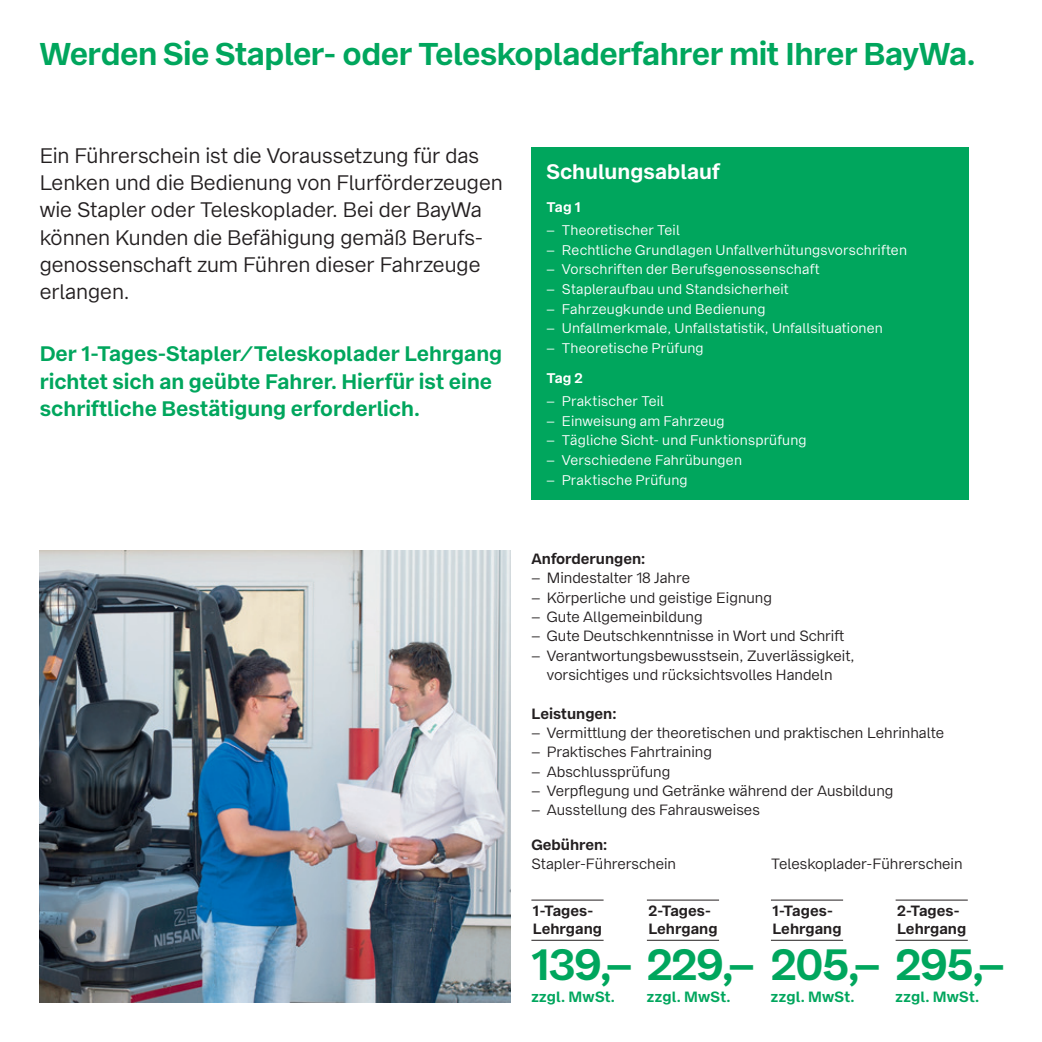
<style>
.page{position:relative;width:1042px;height:1042px;background:#fff}
.page>*{position:absolute;margin:0;border:0;box-sizing:border-box;transform-origin:0 0}
.Preis_2_Bold___40pt{font:700 43.75px "Bay Wa Sans";letter-spacing:-.015em;color:#00a65d}
.Headline_18_18{font:700 31.5px "Bay Wa Sans";letter-spacing:-.015em;color:#00a65d}
.Copy_Leadtext_9_12{font:21px/27.3px "Bay Wa Sans";letter-spacing:-.005em;color:#231f20}
.Copy_Leadtext_9_12-2{font:700 21px/27.3px "Bay Wa Sans";color:#00a65d}
.Copytext_9_12{font:700 21px "Bay Wa Sans";color:#fff}
.t1{font:14.88px/19.4px "Bay Wa Sans";color:#231f20;text-align:center}
.Preiszusatz_Bold___S{font:700 14.88px/17.8px "Bay Wa Sans";color:#231f20}
.Beschreibung_8_9_6_p{font:700 14.88px "Bay Wa Sans";letter-spacing:.02em;color:#00a65d}
.Copytext_9_12-2{font:14px "Bay Wa Sans";letter-spacing:.015em;color:#fff}
.Copytext_9_12-3{font:700 14px "Bay Wa Sans";letter-spacing:-.035em;color:#fff}
</style>
<div class="page">
<div style="left:531px;top:147px;width:438px;height:353px;background:#00a65d"></div>
<img style="left:40px;top:551px;width:470px;height:451px">
<hr style="left:531px;top:940px;width:72px;height:1px;background:#231f20">
<hr style="left:531px;top:900px;width:72px;height:1px;background:#231f20">
<hr style="left:771px;top:940px;width:72px;height:1px;background:#231f20">
<hr style="left:771px;top:900px;width:72px;height:1px;background:#231f20">
<hr style="left:647px;top:940px;width:72px;height:1px;background:#231f20">
<hr style="left:647px;top:900px;width:72px;height:1px;background:#231f20">
<hr style="left:895px;top:940px;width:73px;height:1px;background:#231f20">
<hr style="left:895px;top:900px;width:73px;height:1px;background:#231f20">
<p class="Headline_18_18" style="left:40px;top:34px;width:937px">Werden Sie Stapler- oder Teleskopladerfahrer mit Ihrer BayWa.</p>
<p class="Copy_Leadtext_9_12" style="left:40px;top:142px;width:464px">Ein Führerschein ist die Voraussetzung für das Lenken und die Bedienung von Flurförderzeugen wie Stapler oder Teleskoplader. Bei der BayWa können Kunden die Befähigung gemäß Berufs&shy;genossenschaft zum Führen dieser Fahrzeuge erlangen.</p>
<p class="Copy_Leadtext_9_12-2" style="left:40px;top:341px;width:464px">Der 1-Tages-Stapler/Teleskoplader Lehrgang richtet sich an geübte Fahrer. Hierfür ist eine schriftliche Bestätigung erforderlich.</p>
<p class="Copytext_9_12" style="left:546px;top:158px;width:175px">Schulungsablauf</p>
<p class="Copytext_9_12-3" style="left:546px;top:198px;width:36px">Tag 1</p>
<p class="Copytext_9_12-2" style="left:546px;top:222px;width:135px">– Theoretischer Teil</p>
<p class="Copytext_9_12-2" style="left:546px;top:241px;width:362px">– Rechtliche Grundlagen Unfallverhütungsvorschriften</p>
<p class="Copytext_9_12-2" style="left:546px;top:261px;width:274px">– Vorschriften der Berufsgenossenschaft</p>
<p class="Copytext_9_12-2" style="left:546px;top:281px;width:244px">– Stapleraufbau und Standsicherheit</p>
<p class="Copytext_9_12-2" style="left:546px;top:300px;width:220px">– Fahrzeugkunde und Bedienung</p>
<p class="Copytext_9_12-2" style="left:546px;top:320px;width:338px">– Unfallmerkmale, Unfallstatistik, Unfallsituationen</p>
<p class="Copytext_9_12-2" style="left:546px;top:340px;width:159px">– Theoretische Prüfung</p>
<p class="Copytext_9_12-3" style="left:546px;top:369px;width:37px">Tag 2</p>
<p class="Copytext_9_12-2" style="left:546px;top:393px;width:119px">– Praktischer Teil</p>
<p class="Copytext_9_12-2" style="left:546px;top:412px;width:180px">– Einweisung am Fahrzeug</p>
<p class="Copytext_9_12-2" style="left:546px;top:432px;width:262px">– Tägliche Sicht- und Funktionsprüfung</p>
<p class="Copytext_9_12-2" style="left:546px;top:452px;width:197px">– Verschiedene Fahrübungen</p>
<p class="Copytext_9_12-2" style="left:546px;top:471px;width:143px">– Praktische Prüfung</p>
<p class="Preiszusatz_Bold___S" style="left:531px;top:550px;width:115px">Anforderungen:</p>
<p class="t1" style="left:531px;top:568px;width:160px">– Mindestalter 18 Jahre</p>
<p class="t1" style="left:531px;top:588px;width:242px">– Körperliche und geistige Eignung</p>
<p class="t1" style="left:531px;top:607px;width:173px">– Gute Allgemeinbildung</p>
<p class="t1" style="left:531px;top:626px;width:314px">– Gute Deutschkenntnisse in Wort und Schrift</p>
<p class="t1" style="left:531px;top:646px;width:325px">– Verantwortungsbewusstsein, Zuverlässigkeit, vorsichtiges und rücksichtsvolles Handeln</p>
<p class="Preiszusatz_Bold___S" style="left:531px;top:705px;width:86px">Leistungen:</p>
<p class="t1" style="left:531px;top:723px;width:414px">– Vermittlung der theoretischen und praktischen Lehrinhalte</p>
<p class="t1" style="left:531px;top:742px;width:182px">– Praktisches Fahrtraining</p>
<p class="t1" style="left:531px;top:762px;width:140px">– Abschlussprüfung</p>
<p class="t1" style="left:531px;top:781px;width:363px">– Verpflegung und Getränke während der Ausbildung</p>
<p class="t1" style="left:531px;top:800px;width:230px">– Ausstellung des Fahrausweises</p>
<p class="Preiszusatz_Bold___S" style="left:531px;top:835px;width:77px">Gebühren:</p>
<p class="t1" style="left:531px;top:854px;width:146px">Stapler-Führerschein</p>
<p class="t1" style="left:771px;top:854px;width:193px">Teleskoplader-Führerschein</p>
<p class="Preiszusatz_Bold___S" style="left:533px;top:902px;width:71px">1-Tages-<br>Lehrgang</p>
<p class="Preiszusatz_Bold___S" style="left:648px;top:902px;width:71px">2-Tages-<br>Lehrgang</p>
<p class="Preiszusatz_Bold___S" style="left:772px;top:902px;width:71px">1-Tages-<br>Lehrgang</p>
<p class="Preiszusatz_Bold___S" style="left:897px;top:902px;width:71px">2-Tages-<br>Lehrgang</p>
<p class="Preis_2_Bold___40pt" style="left:531px;top:937px;width:475px">139,– 229,– 205,– 295,–</p>
<p class="Beschreibung_8_9_6_p" style="left:531px;top:987px;width:85px">zzgl. MwSt.</p>
<p class="Beschreibung_8_9_6_p" style="left:647px;top:987px;width:85px">zzgl. MwSt.</p>
<p class="Beschreibung_8_9_6_p" style="left:771px;top:987px;width:85px">zzgl. MwSt.</p>
<p class="Beschreibung_8_9_6_p" style="left:895px;top:987px;width:85px">zzgl. MwSt.</p>
</div>
